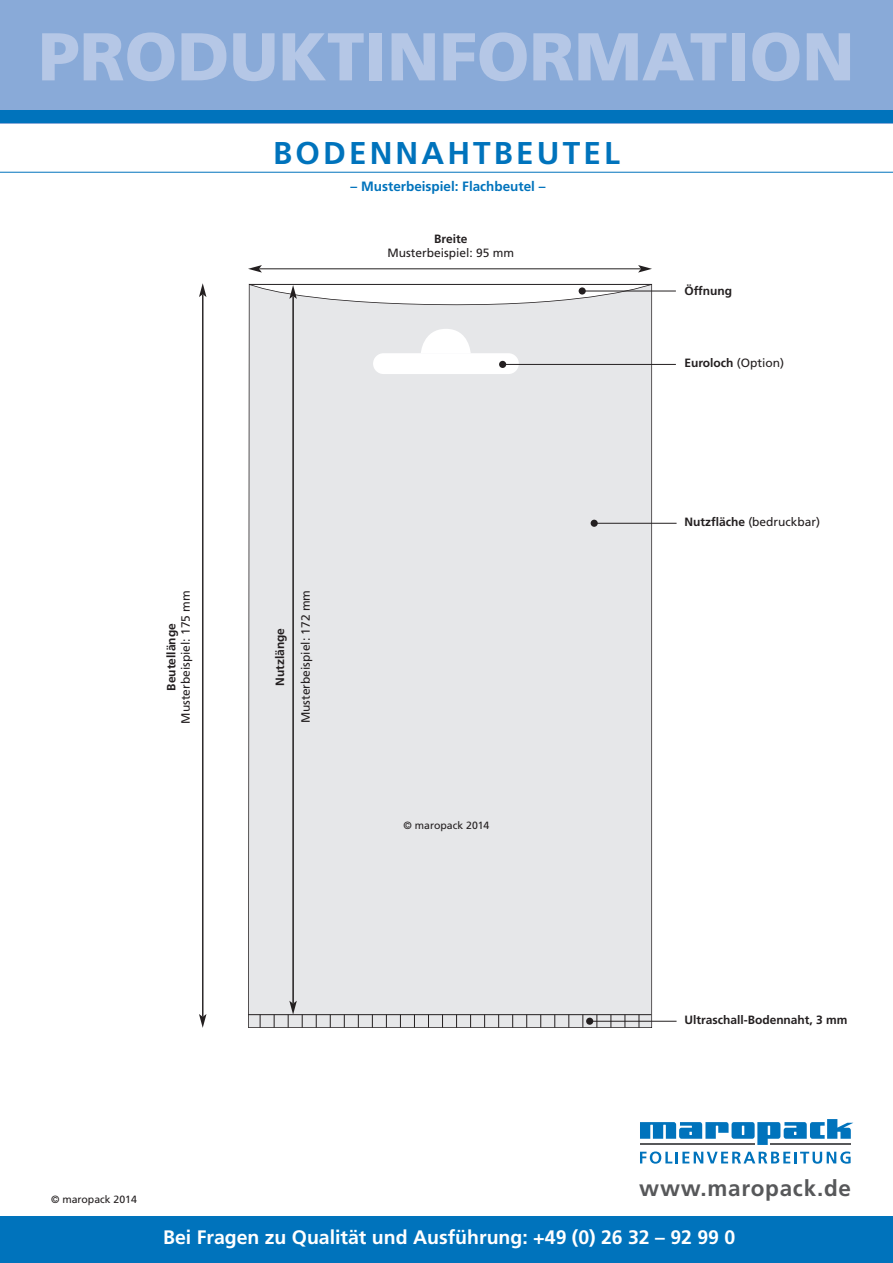
<style>
.page{position:relative;width:893px;height:1263px;background:#fff}
.page>*{position:absolute;margin:0;border:0;box-sizing:border-box;transform-origin:0 0}
.t1{font:900 67.5px "Frutiger";color:#b5c7e6}
.t2{font:700 31.5px "Frutiger";letter-spacing:.1em;color:#0073bc}
.t3{font:700 22.5px "Frutiger";letter-spacing:.035em;color:#57585a}
.t4{font:700 19.5px "Frutiger";color:#fff}
.t5{font:700 13.5px "Frutiger";color:#0073bc}
.t6{font:12px "Frutiger";color:#231f20}
.t7{font:700 12px "Frutiger";color:#231f20}
.t8{font:10.5px "Frutiger";color:#231f20}
.s1{font-weight:400}
.s2{font-weight:700}
</style>
<div class="page">
<div style="left:248px;top:284px;width:404px;height:744px;background:#e6e7e9"></div>
<hr style="left:249px;top:284px;width:402px;height:1px;background:#231f20">
<hr style="left:581px;top:291px;width:95px;height:1px;background:#231f20">
<div style="left:579px;top:287px;width:7px;height:8px;background:#231f20;border-radius:50%"></div>
<hr style="left:593px;top:523px;width:84px;height:1px;background:#231f20">
<div style="left:591px;top:520px;width:7px;height:7px;background:#231f20;border-radius:50%"></div>
<hr style="left:203px;top:294px;width:1px;height:722px;background:#231f20">
<hr style="left:202px;top:294px;width:1px;height:722px;background:#231f20">
<svg style="left:199px;top:283px;width:7px;height:14px"></svg>
<svg style="left:199px;top:1014px;width:7px;height:14px"></svg>
<hr style="left:259px;top:269px;width:382px;height:1px;background:#231f20">
<svg style="left:248px;top:265px;width:14px;height:8px"></svg>
<svg style="left:638px;top:265px;width:14px;height:8px"></svg>
<hr style="left:293px;top:296px;width:1px;height:707px;background:#231f20">
<svg style="left:289px;top:285px;width:8px;height:14px"></svg>
<div style="left:373px;top:353px;width:146px;height:21px;background:#fff;border-radius:10px"></div>
<svg style="left:421px;top:329px;width:50px;height:24px"></svg>
<hr style="left:502px;top:364px;width:174px;height:1px;background:#231f20">
<div style="left:499px;top:361px;width:7px;height:7px;background:#231f20;border-radius:50%"></div>
<hr style="left:248px;top:1014px;width:403px;height:1px;background:#231f20">
<svg style="left:260px;top:1015px;width:1px;height:12px"></svg>
<svg style="left:274px;top:1015px;width:1px;height:12px"></svg>
<svg style="left:288px;top:1001px;width:15px;height:26px"></svg>
<svg style="left:316px;top:1015px;width:1px;height:12px"></svg>
<svg style="left:330px;top:1015px;width:1px;height:12px"></svg>
<svg style="left:344px;top:1015px;width:1px;height:12px"></svg>
<svg style="left:358px;top:1015px;width:1px;height:12px"></svg>
<svg style="left:372px;top:1015px;width:1px;height:12px"></svg>
<svg style="left:386px;top:1015px;width:1px;height:12px"></svg>
<svg style="left:400px;top:1015px;width:1px;height:12px"></svg>
<svg style="left:414px;top:1015px;width:1px;height:12px"></svg>
<svg style="left:428px;top:1015px;width:1px;height:12px"></svg>
<svg style="left:442px;top:1015px;width:1px;height:12px"></svg>
<svg style="left:456px;top:1015px;width:1px;height:12px"></svg>
<svg style="left:470px;top:1015px;width:1px;height:12px"></svg>
<svg style="left:484px;top:1015px;width:1px;height:12px"></svg>
<svg style="left:498px;top:1015px;width:1px;height:12px"></svg>
<svg style="left:512px;top:1015px;width:1px;height:12px"></svg>
<svg style="left:526px;top:1015px;width:1px;height:12px"></svg>
<svg style="left:540px;top:1015px;width:1px;height:12px"></svg>
<svg style="left:554px;top:1015px;width:1px;height:12px"></svg>
<svg style="left:568px;top:1015px;width:1px;height:12px"></svg>
<svg style="left:582px;top:1015px;width:1px;height:12px"></svg>
<hr style="left:591px;top:1021px;width:86px;height:1px;background:#231f20">
<div style="left:586px;top:1018px;width:7px;height:7px;background:#231f20;border-radius:50%"></div>
<div style="left:0;top:1216px;width:893px;height:47px;background:#0073bc"></div>
<div style="left:0;top:0;width:893px;height:123px;background:#89aad8"></div>
<div style="left:0;top:111px;width:893px;height:12px;background:#0073bc"></div>
<hr style="left:0;top:172px;width:893px;height:1px;background:#0073bc">
<svg style="left:640px;top:1119px;width:213px;height:26px"></svg>
<svg style="left:640px;top:1151px;width:211px;height:13px"></svg>
<hr style="left:640px;top:1144px;width:114px;height:1px;background:#57585a">
<hr style="left:771px;top:1144px;width:80px;height:1px;background:#57585a">
<h1 class="t1" style="left:38px;top:30px;width:818px">PRODUKTINFORMATION</h1>
<h2 class="t2" style="left:273px;top:140px;width:348px">BODENNAHTBEUTEL</h2>
<p class="t5" style="left:351px;top:181px;width:196px">– Musterbeispiel: Flachbeutel –</p>
<p class="t7" style="left:434px;top:234px;width:35px">Breite</p>
<p class="t6" style="left:388px;top:248px;width:128px">Musterbeispiel: 95 mm</p>
<p class="t6" style="left:181px;top:724px;width:135px;rotate:-90deg">Musterbeispiel: 175 mm</p>
<p class="t6" style="left:301px;top:723px;width:135px;rotate:-90deg">Musterbeispiel: 172 mm</p>
<p class="t7" style="left:167px;top:691px;width:69px;rotate:-90deg">Beutellänge</p>
<p class="t7" style="left:275px;top:686px;width:59px;rotate:-90deg">Nutzlänge</p>
<p class="t8" style="left:404px;top:821px;width:87px">© maropack 2014</p>
<p class="t7" style="left:684px;top:286px;width:49px">Öffnung</p>
<p class="t7" style="left:684px;top:358px;width:101px">Euroloch <span class="s1">(Option)</span></p>
<p class="t6" style="left:684px;top:517px;width:137px"><span class="s2">Nutzfläche</span> (bedruckbar)</p>
<p class="t7" style="left:684px;top:1015px;width:165px">Ultraschall-Bodennaht, 3 mm</p>
<p class="t8" style="left:51px;top:1195px;width:87px">© maropack 2014</p>
<h3 class="t3" style="left:639px;top:1179px;width:213px">www.maropack.de</h3>
<h3 class="t4" style="left:163px;top:1229px;width:574px">Bei Fragen zu Qualität und Ausführung: +49 (0) 26 32 – 92 99 0</h3>
</div>
